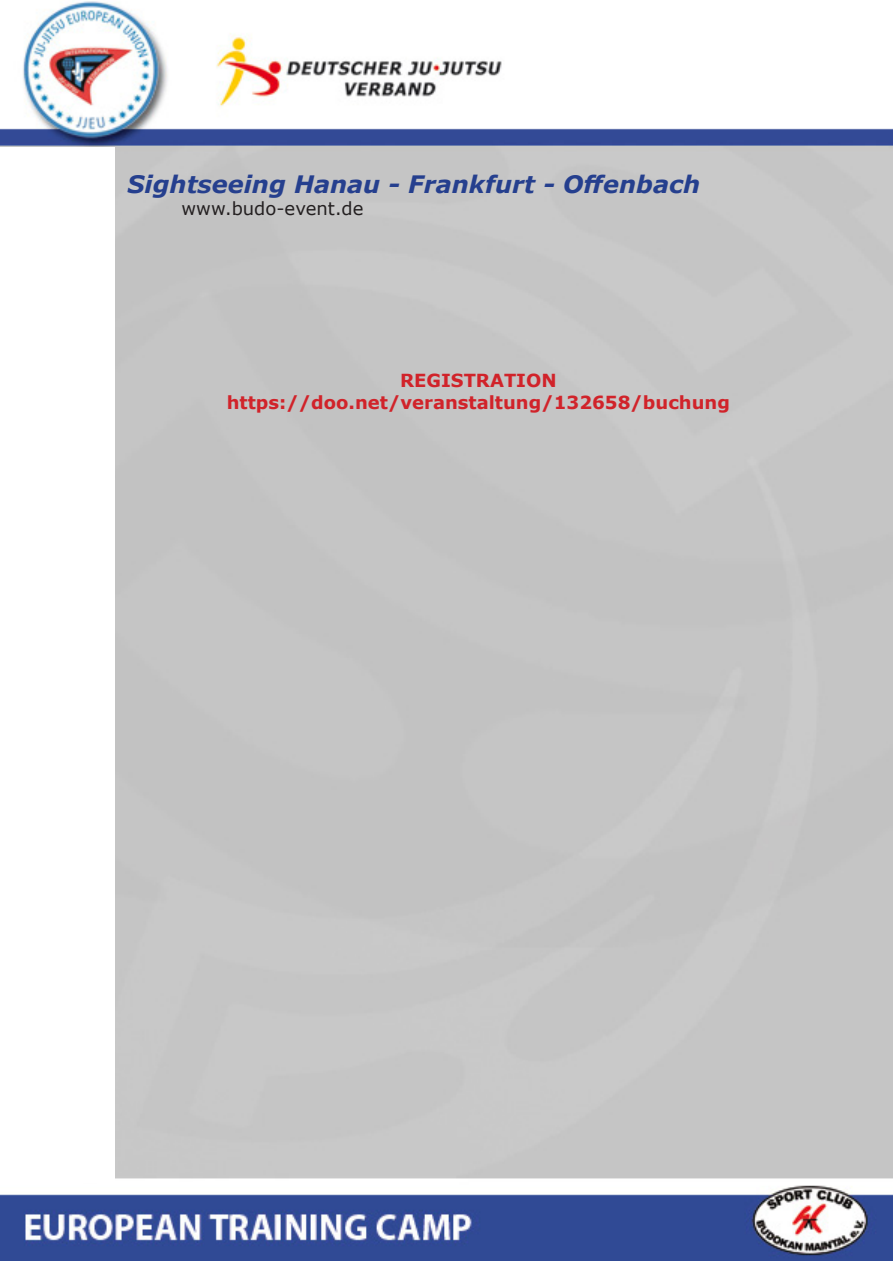
<style>
.page{position:relative;width:893px;height:1263px;background:#fff}
.page>*{position:absolute;margin:0;border:0;box-sizing:border-box;transform-origin:0 0}
.t1{font:italic 700 24px "Verdana";color:#253f8e}
.t2{font:700 18px "Verdana";color:#d1232a}
.t3{font:18px "Verdana";color:#231f20}
</style>
<div class="page">
<img style="left:0;top:1px;width:893px;height:1260px">
<div style="left:0;top:147px;width:115px;height:1036px;background:#fff"></div>
<p class="t1" style="left:128px;top:167px;width:574px">Sightseeing Hanau - Frankfurt - Offenbach</p>
<p class="t3" style="left:182px;top:196px;width:183px">www.budo-event.de</p>
<p class="t2" style="left:400px;top:368px;width:158px">REGISTRATION</p>
<p class="t2" style="left:227px;top:390px;width:505px">https://doo.net/veranstaltung/132658/buchung</p>
</div>
